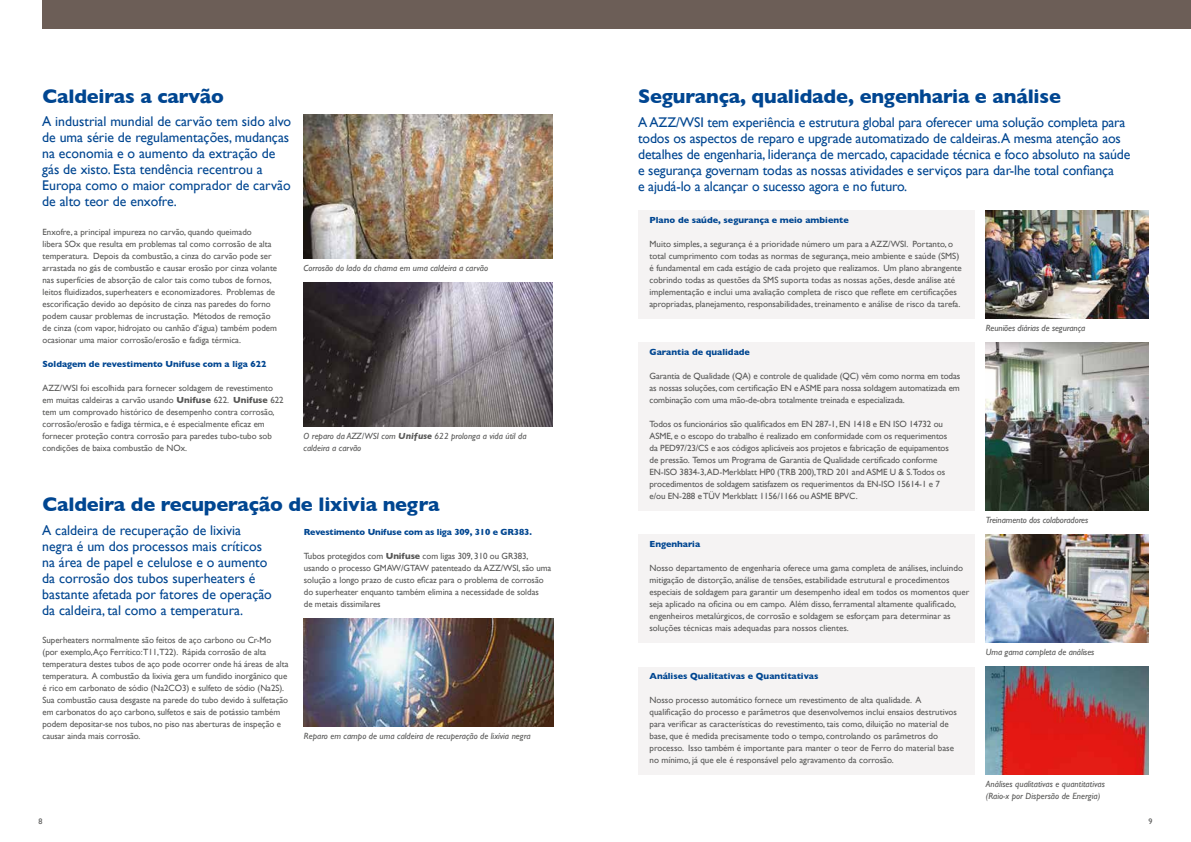
<style>
.page{position:relative;width:1191px;height:842px;background:#fff}
.page>*{position:absolute;margin:0;border:0;box-sizing:border-box;transform-origin:0 0}
.t1{font:700 20px "Gill Sans";letter-spacing:-.01em;color:#004691}
.t2{font:14px/16px "Gill Sans";color:#004691}
.t3{font:9px/12px "Gill Sans";color:#575756}
.t4{font:italic 9px/12px "Gill Sans";color:#575756}
.t5{font:700 9px "Gill Sans";color:#004691}
.t6{font:8px "Gill Sans";color:#575756}
.s1{font-weight:700}
</style>
<div class="page">
<img style="left:303px;top:283px;width:250px;height:143px">
<div style="left:42px;top:0;width:1149px;height:28px;background:#6c5e57"></div>
<img style="left:986px;top:211px;width:162px;height:108px">
<img style="left:986px;top:343px;width:162px;height:168px">
<img style="left:303px;top:115px;width:250px;height:144px">
<img style="left:303px;top:619px;width:250px;height:108px">
<div style="left:638px;top:211px;width:336px;height:108px;background:#f5f3f3"></div>
<div style="left:638px;top:343px;width:336px;height:168px;background:#f5f3f3"></div>
<img style="left:986px;top:534px;width:162px;height:109px">
<div style="left:638px;top:535px;width:336px;height:108px;background:#f5f3f3"></div>
<img style="left:986px;top:667px;width:162px;height:108px">
<div style="left:638px;top:667px;width:336px;height:108px;background:#f5f3f3"></div>
<h1 class="t1" style="left:43px;top:80px;width:183px">Caldeiras a carvão</h1>
<h2 class="t2" style="left:42px;top:114px;width:250px">A industrial mundial de carvão tem sido alvo de uma série de regulamentações, mudanças na economia e o aumento da extração de gás de xisto. Esta tendência recentrou a Europa como o maior comprador de carvão de alto teor de enxofre.</h2>
<p class="t3" style="left:43px;top:225px;width:236px">Enxofre, a principal impureza no carvão, quando queimado<br>libera SOx que resulta em problemas tal como corrosão de alta temperatura. Depois da combustão, a cinza do carvão pode ser arrastada no gás de combustão e causar erosão por cinza volante nas superfícies de absorção de calor tais como tubos de fornos, leitos fluidizados, superheaters e economizadores. Problemas de escorificação devido ao depósito de cinza nas paredes do forno podem causar problemas de incrustação. Métodos de remoção de cinza (com vapor, hidrojato ou canhão d’água) também podem ocasionar uma maior corrosão/erosão e fadiga térmica.</p>
<p class="t5" style="left:43px;top:356px;width:225px">Soldagem de revestimento Unifuse com a liga 622</p>
<p class="t3" style="left:43px;top:381px;width:243px">AZZ/WSI foi escolhida para fornecer soldagem de revestimento em muitas caldeiras a carvão usando <span class="s1">Unifuse</span> 622. <span class="s1">Unifuse</span> 622 tem um comprovado histórico de desempenho contra corrosão, corrosão/erosão e fadiga térmica, e é especialmente eficaz em fornecer proteção contra corrosão para paredes tubo-tubo sob condições de baixa combustão de NOx.</p>
<p class="t4" style="left:303px;top:261px;width:186px">Corrosão do lado da chama em uma caldeira a carvão</p>
<p class="t4" style="left:303px;top:429px;width:224px">O reparo da AZZ/WSI com <span class="s1">Unifuse</span> 622 prolonga a vida útil da caldeira a carvão</p>
<h1 class="t1" style="left:43px;top:488px;width:398px">Caldeira de recuperação de lixivia negra</h1>
<h2 class="t2" style="left:42px;top:522px;width:231px">A caldeira de recuperação de lixivia negra é um dos processos mais críticos na área de papel e celulose e o aumento da corrosão dos tubos superheaters é bastante afetada por fatores de operação da caldeira, tal como a temperatura.</h2>
<p class="t3" style="left:43px;top:633px;width:247px">Superheaters normalmente são feitos de aço carbono ou Cr-Mo (por exemplo, Aço Ferrítico:T11,T22). Rápida corrosão de alta temperatura destes tubos de aço pode ocorrer onde há áreas de alta temperatura. A combustão da lixivia gera um fundido inorgânico que é rico em carbonato de sódio (Na2CO3) e sulfeto de sódio (Na2S).<br>Sua combustão causa desgaste na parede do tubo devido à sulfetação em carbonatos do aço carbono, sulfetos e sais de potássio também podem depositar-se nos tubos, no piso nas aberturas de inspeção e causar ainda mais corrosão.</p>
<p class="t5" style="left:304px;top:524px;width:229px">Revestimento Unifuse com as liga 309, 310 e GR383.</p>
<p class="t3" style="left:304px;top:549px;width:249px">Tubos protegidos com <span class="s1">Unifuse</span> com ligas 309, 310 ou GR383, usando o processo GMAW/GTAW patenteado da AZZ/WSI, são uma solução a longo prazo de custo eficaz para o problema de corrosão do superheater enquanto também elimina a necessidade de soldas<br>de metais dissimilares</p>
<p class="t4" style="left:304px;top:729px;width:228px">Reparo em campo de uma caldeira de recuperação de lixívia negra</p>
<h1 class="t1" style="left:638px;top:80px;width:424px">Segurança, qualidade, engenharia e análise</h1>
<p class="t2" style="left:638px;top:114px;width:494px">A AZZ/WSI tem experiência e estrutura global para oferecer uma solução completa para todos os aspectos de reparo e upgrade automatizado de caldeiras.A mesma atenção aos detalhes de engenharia, liderança de mercado, capacidade técnica e foco absoluto na saúde e segurança governam todas as nossas atividades e serviços para dar-lhe total confiança<br>e ajudá-lo a alcançar o sucesso agora e no futuro.</p>
<p class="t5" style="left:649px;top:212px;width:201px">Plano de saúde, segurança e meio ambiente</p>
<p class="t3" style="left:649px;top:237px;width:314px">Muito simples, a segurança é a prioridade número um para a AZZ/WSI. Portanto, o total cumprimento com todas as normas de segurança, meio ambiente e saúde (SMS) é fundamental em cada estágio de cada projeto que realizamos. Um plano abrangente cobrindo todas as questões da SMS suporta todas as nossas ações, desde análise até implementação e inclui uma avaliação completa de risco que reflete em certificações apropriadas, planejamento, responsabilidades, treinamento e análise de risco da tarefa.</p>
<p class="t5" style="left:649px;top:344px;width:102px">Garantia de qualidade</p>
<p class="t3" style="left:649px;top:369px;width:312px;text-align:justify">Garantia de Qualidade (QA) e controle de qualidade (QC) vêm como norma em todas as nossas soluções, com certificação EN e ASME para nossa soldagem automatizada em combinação com uma mão-de-obra totalmente treinada e especializada.</p>
<p class="t3" style="left:649px;top:417px;width:301px">Todos os funcionários são qualificados em EN 287-1, EN 1418 e EN ISO 14732 ou ASME, e o escopo do trabalho é realizado em conformidade com os requerimentos da PED97/23/CS e aos códigos aplicáveis aos projetos e fabricação de equipamentos de pressão. Temos um Programa de Garantia de Qualidade certificado conforme EN-ISO 3834-3,AD-Merkblatt HP0 (TRB 200),TRD 201 and ASME U &amp; S.Todos os procedimentos de soldagem satisfazem os requerimentos da EN-ISO 15614-1 e 7 e/ou EN-288 e TÜV Merkblatt 1156/1166 ou ASME BPVC.</p>
<p class="t5" style="left:649px;top:536px;width:52px">Engenharia</p>
<p class="t3" style="left:649px;top:561px;width:321px">Nosso departamento de engenharia oferece uma gama completa de análises, incluindo mitigação de distorção, análise de tensões, estabilidade estrutural e procedimentos especiais de soldagem para garantir um desempenho ideal em todos os momentos quer seja aplicado na oficina ou em campo. Além disso, ferramental altamente qualificado, engenheiros metalúrgicos, de corrosão e soldagem se esforçam para determinar as soluções técnicas mais adequadas para nossos clientes.</p>
<p class="t5" style="left:649px;top:668px;width:170px">Análises Qualitativas e Quantitativas</p>
<p class="t3" style="left:649px;top:693px;width:309px">Nosso processo automático fornece um revestimento de alta qualidade. A qualificação do processo e parâmetros que desenvolvemos inclui ensaios destrutivos para verificar as características do revestimento, tais como, diluição no material de base, que é medida precisamente todo o tempo, controlando os parâmetros do processo. Isso também é importante para manter o teor de Ferro do material base no mínimo, já que ele é responsável pelo agravamento da corrosão.</p>
<p class="t4" style="left:986px;top:321px;width:101px">Reuniões diárias de segurança</p>
<p class="t4" style="left:986px;top:513px;width:104px">Treinamento dos colaboradores</p>
<p class="t4" style="left:986px;top:645px;width:110px">Uma gama completa de análises</p>
<p class="t4" style="left:986px;top:777px;width:120px">Análises qualitativas e quantitativas (Raio-x por Dispersão de Energia)</p>
<p class="t6" style="left:39px;top:816px;width:5px">8</p>
<p class="t6" style="left:1148px;top:816px;width:5px">9</p>
</div>
